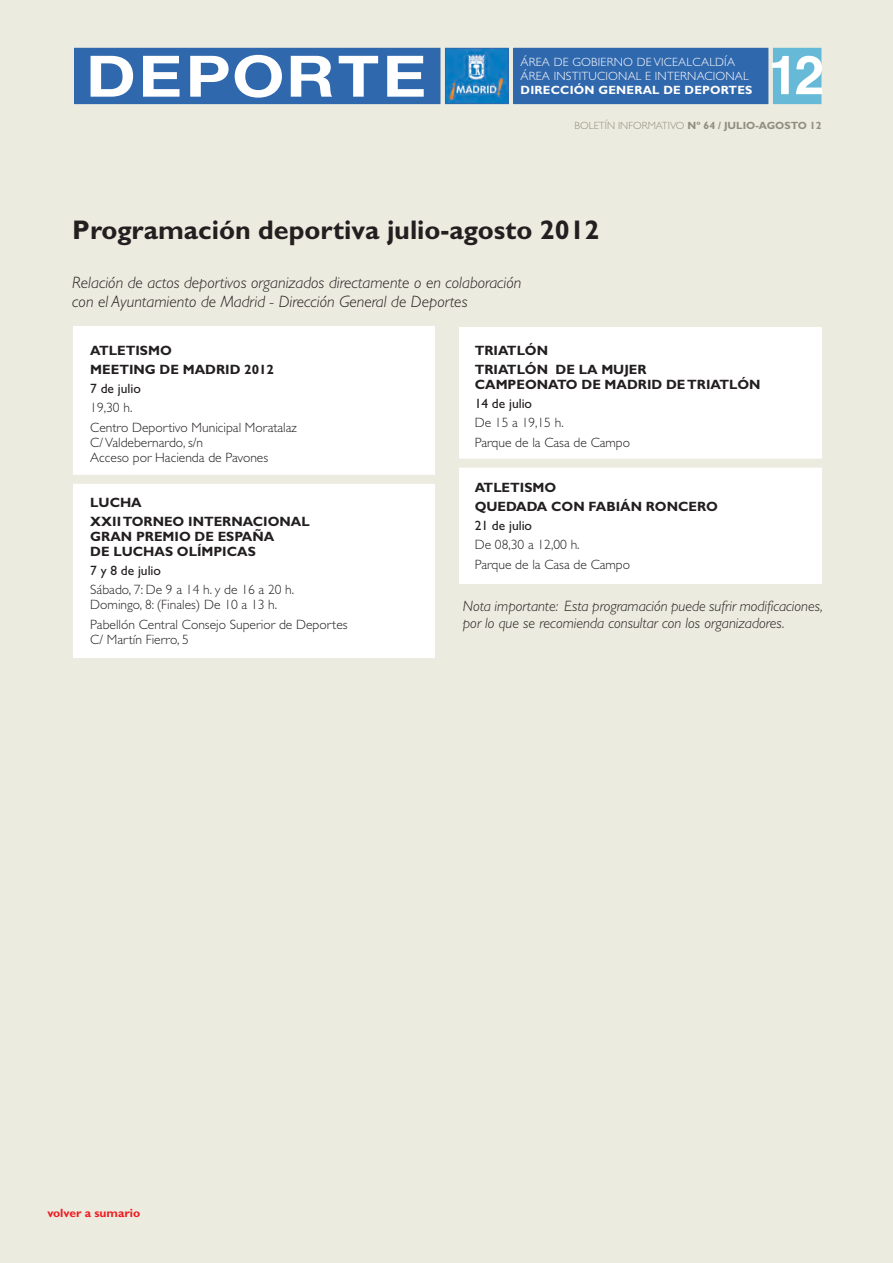
<style>
.page{position:relative;width:893px;height:1263px;background:#ecebdf}
.page>*{position:absolute;margin:0;border:0;box-sizing:border-box;transform-origin:0 0}
.t1{font:700 54px "Helvetica";color:#fff}
.t2{font:700 27px "Gill Sans";color:#231f20}
.t3{font:italic 300 16.5px/19.5px "Gill Sans";color:#231f20}
.t4{font:italic 300 15px/16.5px "Gill Sans";color:#231f20}
.t5{font:300 13.5px/19.2px "Gill Sans";color:#231f20}
.t6{font:700 13.5px/19.2px "Gill Sans";color:#231f20}
.t7{font:13.5px "Gill Sans";color:#231f20}
.t8{font:300 12px/14.4px "Gill Sans";color:#fff}
.t9{font:700 12px "Gill Sans";color:#fff}
.t10{font:700 12px "Gill Sans";color:#ee1d23}
.t11{font:700 10.5px "Gill Sans";color:#8f8e80}
.s1{font-weight:300}
</style>
<div class="page">
<img style="left:447px;top:50px;width:60px;height:52px">
<div style="left:445px;top:48px;width:64px;height:56px;border:1px solid #3068ae"></div>
<div style="left:514px;top:48px;width:254px;height:56px;background:#3068ae"></div>
<div style="left:773px;top:48px;width:48px;height:56px;background:#66bad7"></div>
<div style="left:75px;top:48px;width:365px;height:56px;background:#3068ae"></div>
<svg style="left:91px;top:56px;width:42px;height:41px"></svg>
<svg style="left:143px;top:56px;width:37px;height:41px"></svg>
<svg style="left:190px;top:56px;width:39px;height:41px"></svg>
<svg style="left:235px;top:55px;width:47px;height:43px"></svg>
<svg style="left:291px;top:56px;width:41px;height:41px"></svg>
<svg style="left:339px;top:56px;width:39px;height:41px"></svg>
<svg style="left:387px;top:56px;width:37px;height:41px"></svg>
<div style="left:73px;top:327px;width:361px;height:331px;background:#fff"></div>
<div style="left:459px;top:327px;width:363px;height:256px;background:#fff"></div>
<div style="left:45px;top:475px;width:408px;height:9px;background:#ecebdf"></div>
<div style="left:454px;top:459px;width:381px;height:9px;background:#ecebdf"></div>
<p class="t8" style="left:521px;top:55px;width:230px">ÁREA DE GOBIERNO DE VICEALCALDÍA<br>ÁREA INSTITUCIONAL E INTERNACIONAL</p>
<p class="t9" style="left:521px;top:86px;width:233px">DIRECCIÓN GENERAL DE DEPORTES</p>
<h1 class="t1" style="left:768px;top:53px;width:57px">12</h1>
<p class="t11" style="left:574px;top:122px;width:249px"><span class="s1">BOLETÍN INFORMATIVO</span> Nº 64 / JULIO-AGOSTO 12</p>
<h2 class="t2" style="left:72px;top:220px;width:529px">Programación deportiva julio-agosto 2012</h2>
<p class="t3" style="left:72px;top:274px;width:451px">Relación de actos deportivos organizados directamente o en colaboración con el Ayuntamiento de Madrid - Dirección General de Deportes</p>
<p class="t6" style="left:90px;top:342px;width:185px">ATLETISMO<br>MEETING DE MADRID 2012</p>
<p class="t7" style="left:90px;top:383px;width:52px">7 de julio</p>
<p class="t5" style="left:90px;top:399px;width:208px">19,30 h.<br>Centro Deportivo Municipal Moratalaz</p>
<p class="t5" style="left:90px;top:436px;width:179px;line-height:15px">C/ Valdebernardo, s/n<br>Acceso por Hacienda de Pavones</p>
<p class="t6" style="left:90px;top:494px;width:221px">LUCHA<br>XXII TORNEO INTERNACIONAL</p>
<p class="t6" style="left:90px;top:530px;width:185px;line-height:15px">GRAN PREMIO DE ESPAÑA<br>DE LUCHAS OLÍMPICAS</p>
<p class="t7" style="left:90px;top:565px;width:72px">7 y 8 de julio</p>
<p class="t5" style="left:90px;top:583px;width:206px;line-height:15px">Sábado, 7: De 9 a 14 h. y de 16 a 20 h.<br>Domingo, 8: (Finales) De 10 a 13 h.</p>
<p class="t5" style="left:90px;top:618px;width:259px;line-height:15px">Pabellón Central Consejo Superior de Deportes<br>C/ Martín Fierro, 5</p>
<p class="t6" style="left:475px;top:342px;width:173px">TRIATLÓN<br>TRIATLÓN DE LA MUJER</p>
<p class="t6" style="left:475px;top:376px;width:287px">CAMPEONATO DE MADRID DE TRIATLÓN</p>
<p class="t7" style="left:475px;top:398px;width:59px">14 de julio</p>
<p class="t5" style="left:475px;top:414px;width:157px">De 15 a 19,15 h.<br>Parque de la Casa de Campo</p>
<p class="t6" style="left:475px;top:479px;width:245px">ATLETISMO<br>QUEDADA CON FABIÁN RONCERO</p>
<p class="t7" style="left:475px;top:520px;width:59px">21 de julio</p>
<p class="t5" style="left:475px;top:536px;width:157px">De 08,30 a 12,00 h.<br>Parque de la Casa de Campo</p>
<p class="t4" style="left:463px;top:599px;width:362px">Nota importante: Esta programación puede sufrir modificaciones, por lo que se recomienda consultar con los organizadores.</p>
<p class="t10" style="left:47px;top:1208px;width:94px">volver a sumario</p>
</div>
